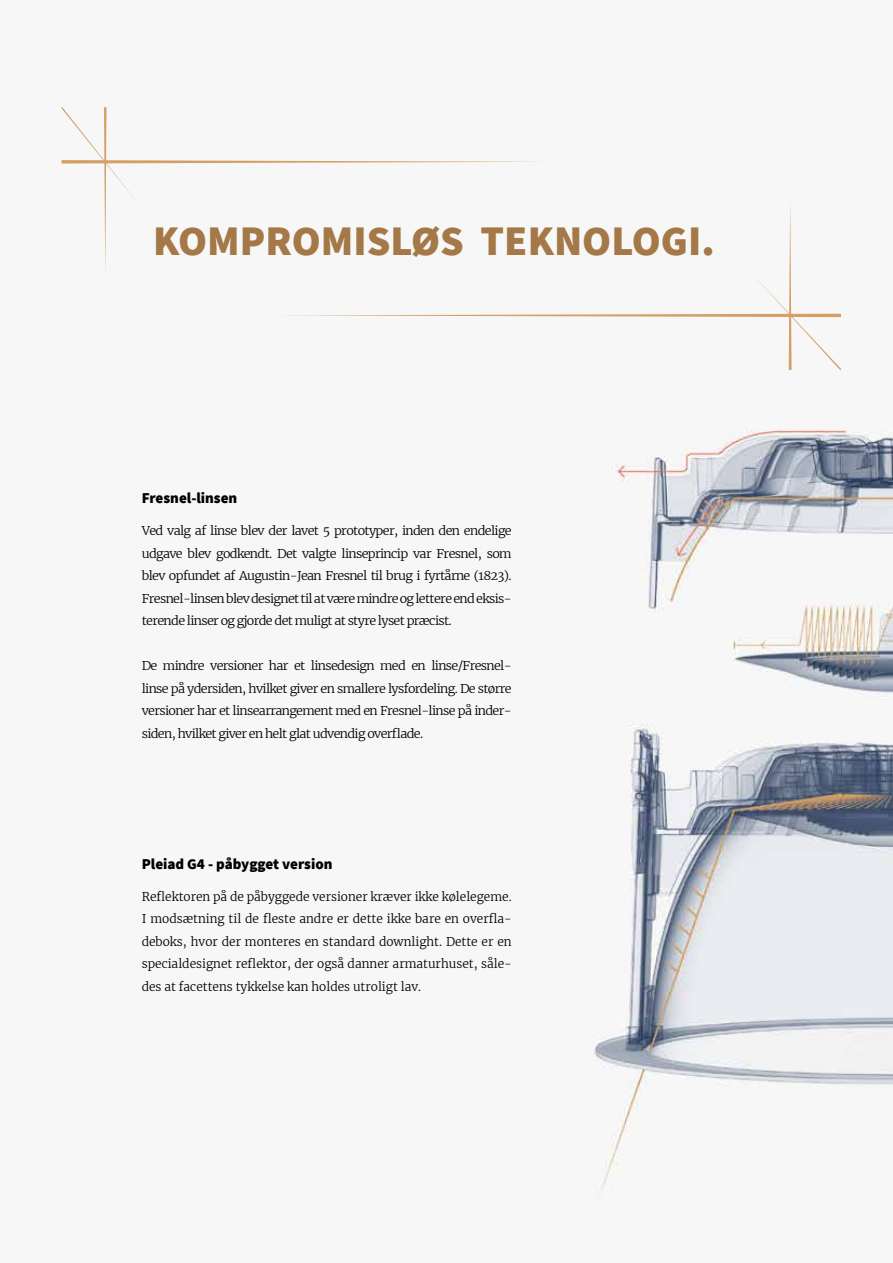
<style>
.page{position:relative;width:893px;height:1263px;background:#fff}
.page>*{position:absolute;margin:0;border:0;box-sizing:border-box;transform-origin:0 0}
.t1{font:900 42px "Source Sans Pro";color:#a47847}
.t2{font:900 15px "Source Sans Pro";color:#000}
.t3{font:300 12px/22.5px "Merriweather";letter-spacing:-.05em;color:#000;text-align:justify;scale:1.05 1}
.t4{font:300 12px/22.5px "Merriweather";letter-spacing:-.05em;color:#000;text-align:justify}
</style>
<div class="page">
<img style="left:586px;top:314px;width:307px;height:877px">
<svg style="left:61px;top:107px;width:780px;height:263px"></svg>
<h1 class="t1" style="left:153px;top:212px;width:563px">KOMPROMISLØS TEKNOLOGI.</h1>
<p class="t2" style="left:142px;top:488px;width:97px">Fresnel-linsen</p>
<p class="t3" style="left:142px;top:519px;width:354px">Ved valg af linse blev der lavet 5 prototyper, inden den endelige udgave blev godkendt. Det valgte linseprincip var Fresnel, som blev opfundet af Augustin-Jean Fresnel til brug i fyrtårne (1823).<br>Fresnel-linsen blev designet til at være mindre og lettere end eksis&shy;terende linser og gjorde det muligt at styre lyset præcist.</p>
<p class="t3" style="left:142px;top:654px;width:354px">De mindre versioner har et linsedesign med en linse/Fresnel&shy;linse på ydersiden, hvilket giver en smallere lysfordeling. De større versioner har et linsearrangement med en Fresnel-linse på inder&shy;siden, hvilket giver en helt glat udvendig overflade.</p>
<p class="t2" style="left:142px;top:854px;width:192px">Pleiad G4 - påbygget version</p>
<p class="t4" style="left:142px;top:885px;width:371px">Reflektoren på de påbyggede versioner kræver ikke kølelegeme.<br>I modsætning til de fleste andre er dette ikke bare en overfla&shy;deboks, hvor der monteres en standard downlight. Dette er en specialdesignet reflektor, der også danner armaturhuset, såle&shy;des at facettens tykkelse kan holdes utroligt lav.</p>
</div>
